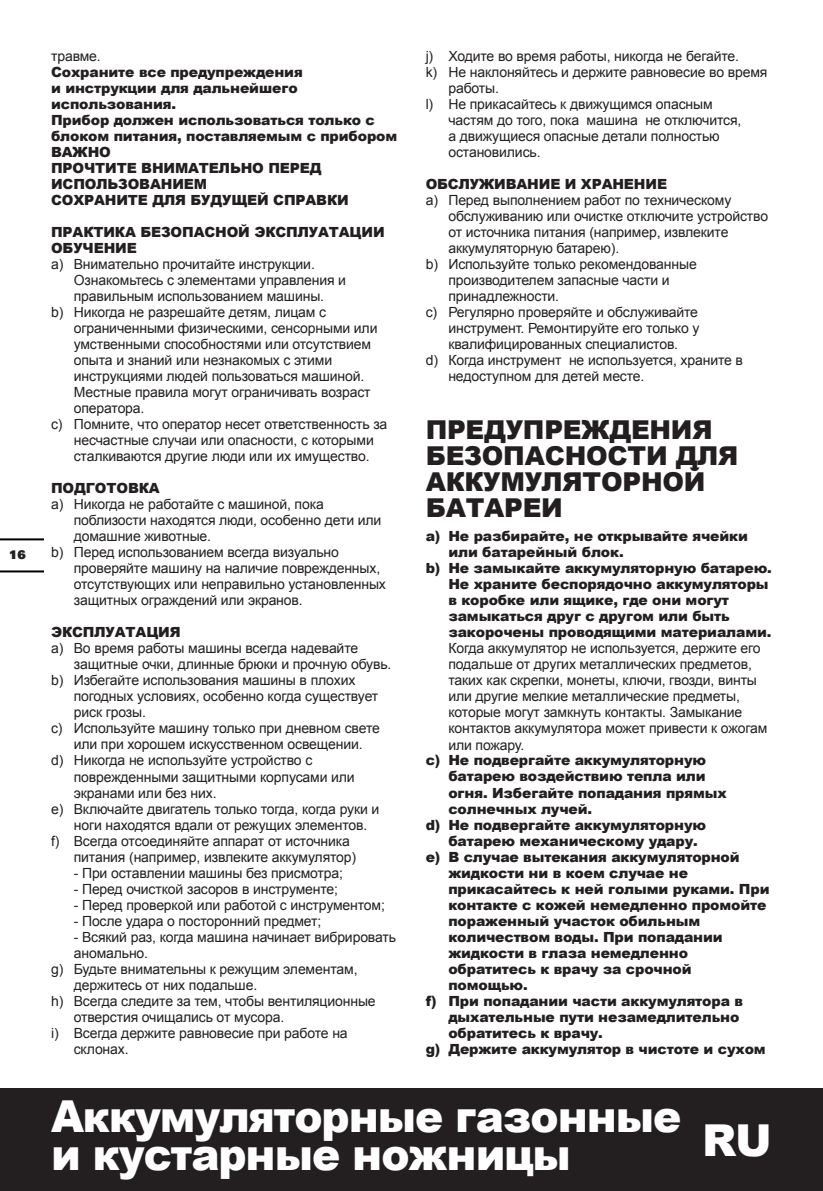
<style>
.page{position:relative;width:823px;height:1191px;background:#fff}
.page>*{position:absolute;margin:0;border:0;box-sizing:border-box;transform-origin:0 0}
.t1{font:900 44px/38px "Arial";letter-spacing:-.025em;color:#fff;scale:.96 1}
.t2{font:900 44px "Arial";letter-spacing:-.025em;color:#fff}
.t3{font:900 26px/26px "Arial";letter-spacing:-.01em;color:#231f20}
.t4{font:14px/16px "Arial";letter-spacing:-.01em;color:#231f20}
.t5{font:900 14px/16px "Arial";letter-spacing:-.01em;color:#231f20}
.t6{font:900 12px "Univers";color:#231f20}
</style>
<div class="page">
<div style="left:0;top:1089px;width:822px;height:102px;background:#231f20"></div>
<hr style="left:0;top:570px;width:43px;height:2px;background:#000">
<hr style="left:0;top:538px;width:43px;height:2px;background:#000">
<p class="t6" style="left:9px;top:550px;width:18px">16</p>
<p class="t4" style="left:51px;top:48px;width:51px">травме.</p>
<p class="t5" style="left:51px;top:64px;width:347px">Сохраните все предупреждения<br>и инструкции для дальнейшего использования.<br>Прибор должен использоваться только с блоком питания, поставляемым с прибором<br>ВАЖНО<br>ПРОЧТИТЕ ВНИМАТЕЛЬНО ПЕРЕД<br>ИСПОЛЬЗОВАНИЕМ<br>СОХРАНИТЕ ДЛЯ БУДУЩЕЙ СПРАВКИ</p>
<p class="t5" style="left:51px;top:224px;width:335px">ПРАКТИКА БЕЗОПАСНОЙ ЭКСПЛУАТАЦИИ<br>ОБУЧЕНИЕ</p>
<p class="t4" style="left:51px;top:256px;width:265px">a) Внимательно прочитайте инструкции.</p>
<p class="t4" style="left:74px;top:272px;width:273px">Ознакомьтесь с элементами управления и</p>
<p class="t4" style="left:74px;top:288px;width:252px">правильным использованием машины.</p>
<p class="t4" style="left:51px;top:304px;width:276px">b) Никогда не разрешайте детям, лицам с</p>
<p class="t4" style="left:74px;top:320px;width:305px">ограниченными физическими, сенсорными или</p>
<p class="t4" style="left:74px;top:336px;width:299px">умственными способностями или отсутствием</p>
<p class="t4" style="left:74px;top:352px;width:260px">опыта и знаний или незнакомых с этими</p>
<p class="t4" style="left:74px;top:368px;width:292px">инструкциями людей пользоваться машиной.</p>
<p class="t4" style="left:74px;top:384px;width:298px">Местные правила могут ограничивать возраст</p>
<p class="t4" style="left:74px;top:400px;width:72px">оператора.</p>
<p class="t4" style="left:51px;top:416px;width:337px">c) Помните, что оператор несет ответственность за</p>
<p class="t4" style="left:74px;top:432px;width:301px">несчастные случаи или опасности, с которыми</p>
<p class="t4" style="left:74px;top:448px;width:297px">сталкиваются другие люди или их имущество.</p>
<p class="t5" style="left:51px;top:480px;width:110px">ПОДГОТОВКА</p>
<p class="t4" style="left:51px;top:496px;width:274px">a) Никогда не работайте с машиной, пока</p>
<p class="t4" style="left:74px;top:512px;width:309px">поблизости находятся люди, особенно дети или</p>
<p class="t4" style="left:74px;top:528px;width:139px">домашние животные.</p>
<p class="t4" style="left:51px;top:544px;width:289px">b) Перед использованием всегда визуально</p>
<p class="t4" style="left:74px;top:560px;width:308px">проверяйте машину на наличие поврежденных,</p>
<p class="t4" style="left:74px;top:576px;width:313px">отсутствующих или неправильно установленных</p>
<p class="t4" style="left:74px;top:592px;width:230px">защитных ограждений или экранов.</p>
<p class="t5" style="left:51px;top:624px;width:131px">ЭКСПЛУАТАЦИЯ</p>
<p class="t4" style="left:51px;top:640px;width:308px">a) Во время работы машины всегда надевайте</p>
<p class="t4" style="left:74px;top:656px;width:319px">защитные очки, длинные брюки и прочную обувь.</p>
<p class="t4" style="left:51px;top:672px;width:305px">b) Избегайте использования машины в плохих</p>
<p class="t4" style="left:74px;top:688px;width:306px">погодных условиях, особенно когда существует</p>
<p class="t4" style="left:74px;top:704px;width:74px">риск грозы.</p>
<p class="t4" style="left:51px;top:720px;width:330px">c) Используйте машину только при дневном свете</p>
<p class="t4" style="left:74px;top:736px;width:290px">или при хорошем искусственном освещении.</p>
<p class="t4" style="left:51px;top:752px;width:263px">d) Никогда не используйте устройство с</p>
<p class="t4" style="left:74px;top:768px;width:282px">поврежденными защитными корпусами или</p>
<p class="t4" style="left:74px;top:784px;width:144px">экранами или без них.</p>
<p class="t4" style="left:51px;top:800px;width:329px">e) Включайте двигатель только тогда, когда руки и</p>
<p class="t4" style="left:74px;top:816px;width:295px">ноги находятся вдали от режущих элементов.</p>
<p class="t4" style="left:51px;top:832px;width:300px">f) Всегда отсоединяйте аппарат от источника</p>
<p class="t4" style="left:74px;top:848px;width:284px">питания (например, извлеките аккумулятор)</p>
<p class="t4" style="left:74px;top:864px;width:271px">- При оставлении машины без присмотра;</p>
<p class="t4" style="left:74px;top:880px;width:266px">- Перед очисткой засоров в инструменте;</p>
<p class="t4" style="left:74px;top:896px;width:312px">- Перед проверкой или работой с инструментом;</p>
<p class="t4" style="left:74px;top:912px;width:249px">- После удара о посторонний предмет;</p>
<p class="t4" style="left:74px;top:928px;width:323px">- Всякий раз, когда машина начинает вибрировать</p>
<p class="t4" style="left:74px;top:944px;width:76px">аномально.</p>
<p class="t4" style="left:51px;top:960px;width:308px">g) Будьте внимательны к режущим элементам,</p>
<p class="t4" style="left:74px;top:976px;width:185px">держитесь от них подальше.</p>
<p class="t4" style="left:51px;top:992px;width:326px">h) Всегда следите за тем, чтобы вентиляционные</p>
<p class="t4" style="left:74px;top:1008px;width:212px">отверстия очищались от мусора.</p>
<p class="t4" style="left:51px;top:1024px;width:298px">i) Всегда держите равновесие при работе на</p>
<p class="t4" style="left:74px;top:1040px;width:56px">склонах.</p>
<p class="t4" style="left:425px;top:48px;width:315px">j) Ходите во время работы, никогда не бегайте.</p>
<p class="t4" style="left:425px;top:64px;width:343px">k) Не наклоняйтесь и держите равновесие во время</p>
<p class="t4" style="left:448px;top:80px;width:52px">работы.</p>
<p class="t4" style="left:425px;top:96px;width:288px">l) Не прикасайтесь к движущимся опасным</p>
<p class="t4" style="left:448px;top:112px;width:294px">частям до того, пока машина не отключится,</p>
<p class="t4" style="left:448px;top:128px;width:273px">а движущиеся опасные детали полностью</p>
<p class="t4" style="left:448px;top:144px;width:94px">остановились.</p>
<p class="t5" style="left:425px;top:176px;width:243px">ОБСЛУЖИВАНИЕ И ХРАНЕНИЕ</p>
<p class="t4" style="left:425px;top:192px;width:307px">a) Перед выполнением работ по техническому</p>
<p class="t4" style="left:448px;top:208px;width:321px">обслуживанию или очистке отключите устройство</p>
<p class="t4" style="left:448px;top:224px;width:281px">от источника питания (например, извлеките</p>
<p class="t4" style="left:448px;top:240px;width:172px">аккумуляторную батарею).</p>
<p class="t4" style="left:425px;top:256px;width:272px">b) Используйте только рекомендованные</p>
<p class="t4" style="left:448px;top:272px;width:223px">производителем запасные части и</p>
<p class="t4" style="left:448px;top:288px;width:112px">принадлежности.</p>
<p class="t4" style="left:425px;top:304px;width:274px">c) Регулярно проверяйте и обслуживайте</p>
<p class="t4" style="left:448px;top:320px;width:252px">инструмент. Ремонтируйте его только у</p>
<p class="t4" style="left:448px;top:336px;width:231px">квалифицированных специалистов.</p>
<p class="t4" style="left:425px;top:352px;width:318px">d) Когда инструмент не используется, храните в</p>
<p class="t4" style="left:448px;top:368px;width:197px">недоступном для детей месте.</p>
<h2 class="t3" style="left:425px;top:416px;width:314px">ПРЕДУПРЕЖДЕНИЯ<br>БЕЗОПАСНОСТИ ДЛЯ<br>АККУМУЛЯТОРНОЙ<br>БАТАРЕИ</h2>
<p class="t5" style="left:425px;top:528px;width:323px">a) Не разбирайте, не открывайте ячейки</p>
<p class="t5" style="left:448px;top:544px;width:177px">или батарейный блок.</p>
<p class="t5" style="left:425px;top:560px;width:347px">b) Не замыкайте аккумуляторную батарею.</p>
<p class="t5" style="left:448px;top:576px;width:321px">Не храните беспорядочно аккумуляторы</p>
<p class="t5" style="left:448px;top:592px;width:282px">в коробке или ящике, где они могут</p>
<p class="t5" style="left:448px;top:608px;width:283px">замыкаться друг с другом или быть</p>
<p class="t5" style="left:448px;top:624px;width:324px">закорочены проводящими материалами.</p>
<p class="t4" style="left:448px;top:640px;width:320px">Когда аккумулятор не используется, держите его подальше от других металлических предметов, таких как скрепки, монеты, ключи, гвозди, винты или другие мелкие металлические предметы, которые могут замкнуть контакты. Замыкание контактов аккумулятора может привести к ожогам или пожару.</p>
<p class="t5" style="left:425px;top:752px;width:282px">c) Не подвергайте аккумуляторную</p>
<p class="t5" style="left:448px;top:768px;width:258px">батарею воздействию тепла или</p>
<p class="t5" style="left:448px;top:784px;width:279px">огня. Избегайте попадания прямых</p>
<p class="t5" style="left:448px;top:800px;width:145px">солнечных лучей.</p>
<p class="t5" style="left:425px;top:816px;width:282px">d) Не подвергайте аккумуляторную</p>
<p class="t5" style="left:448px;top:832px;width:251px">батарею механическому удару.</p>
<p class="t5" style="left:425px;top:848px;width:315px">e) В случае вытекания аккумуляторной</p>
<p class="t5" style="left:448px;top:864px;width:241px">жидкости ни в коем случае не</p>
<p class="t5" style="left:448px;top:880px;width:322px">прикасайтесь к ней голыми руками. При</p>
<p class="t5" style="left:448px;top:896px;width:319px">контакте с кожей немедленно промойте</p>
<p class="t5" style="left:448px;top:912px;width:253px">пораженный участок обильным</p>
<p class="t5" style="left:448px;top:928px;width:276px">количеством воды. При попадании</p>
<p class="t5" style="left:448px;top:944px;width:241px">жидкости в глаза немедленно</p>
<p class="t5" style="left:448px;top:960px;width:244px">обратитесь к врачу за срочной</p>
<p class="t5" style="left:448px;top:976px;width:81px">помощью.</p>
<p class="t5" style="left:425px;top:992px;width:319px">f) При попадании части аккумулятора в</p>
<p class="t5" style="left:448px;top:1008px;width:292px">дыхательные пути незамедлительно</p>
<p class="t5" style="left:448px;top:1024px;width:156px">обратитесь к врачу.</p>
<p class="t5" style="left:425px;top:1040px;width:341px">g) Держите аккумулятор в чистоте и сухом</p>
<h1 class="t1" style="left:51px;top:1095px;width:657px">Аккумуляторные газонные и кустарные ножницы</h1>
<h1 class="t2" style="left:701px;top:1115px;width:71px">RU</h1>
</div>
